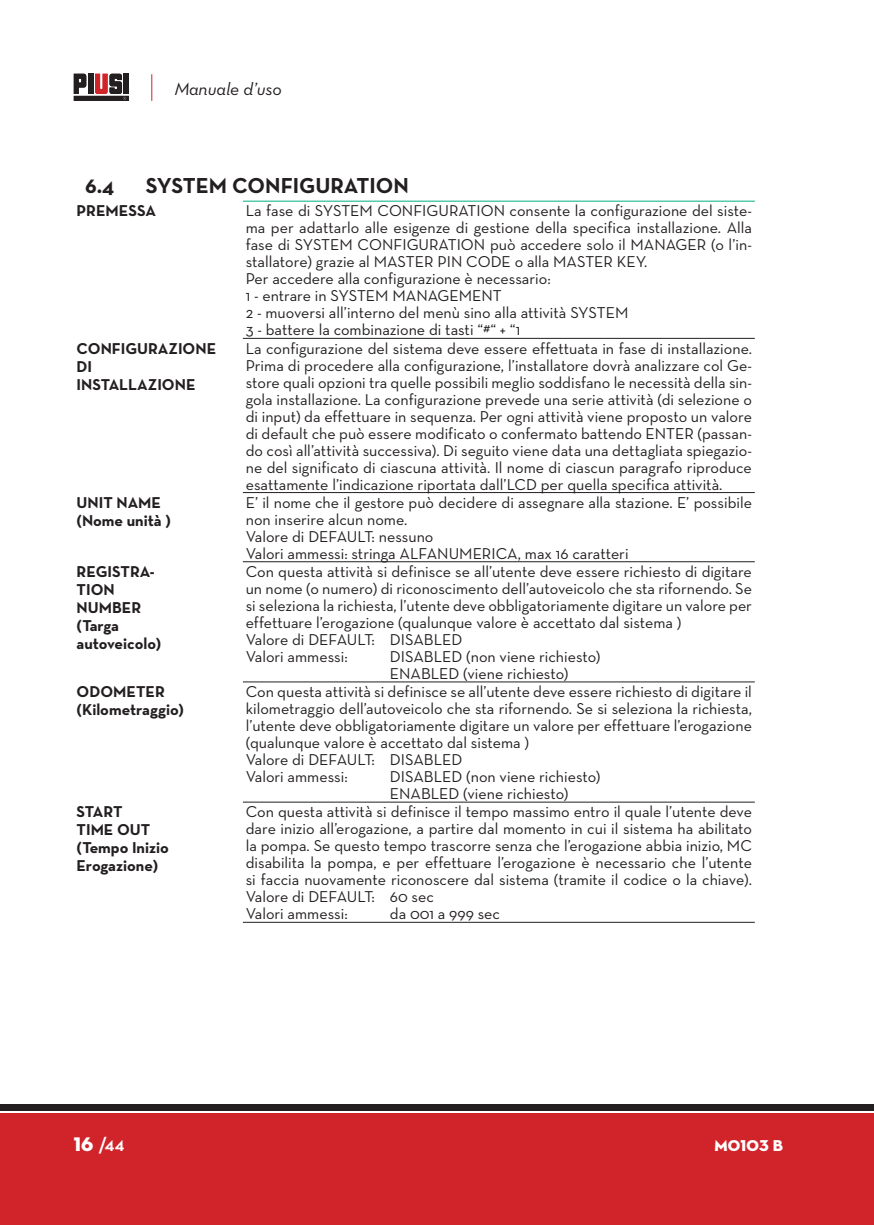
<style>
.page{position:relative;width:874px;height:1225px;background:#fff}
.page>*{position:absolute;margin:0;border:0;box-sizing:border-box;transform-origin:0 0}
.t1{font:700 22px "Neutraface Text";color:#231f20}
.t2{font:700 20px "Neutraface Display";color:#fff}
.t3{font:18px "Neutraface Text Book Italic Alt";color:#231f20}
.t4{font:16px/17px "Neutraface Text";color:#231f20}
.t5{font:700 16px/18px "Neutraface Text";color:#231f20}
.t6{font:16px "Neutraface Display Titling";letter-spacing:.01em;color:#fff}
.s1{font-family:"Neutraface Display Titling";font-weight:400}
</style>
<div class="page">
<div style="left:0;top:1113px;width:873px;height:112px;background:#d1232a"></div>
<div style="left:0;top:1104px;width:873px;height:6px;background:#231f20"></div>
<svg style="left:151px;top:74px;width:1px;height:27px"></svg>
<div style="left:88px;top:74px;width:5px;height:20px;background:#231f20"></div>
<div style="left:124px;top:74px;width:5px;height:20px;background:#231f20"></div>
<svg style="left:74px;top:74px;width:12px;height:20px"></svg>
<div style="left:74px;top:96px;width:55px;height:5px;background:#231f20"></div>
<svg style="left:95px;top:74px;width:31px;height:26px"></svg>
<hr style="left:243px;top:338px;width:511px;height:1px;background:#231f20">
<hr style="left:243px;top:492px;width:511px;height:1px;background:#231f20">
<hr style="left:243px;top:561px;width:511px;height:1px;background:#231f20">
<hr style="left:243px;top:681px;width:511px;height:1px;background:#231f20">
<hr style="left:243px;top:802px;width:511px;height:1px;background:#231f20">
<hr style="left:243px;top:922px;width:511px;height:1px;background:#231f20">
<hr style="left:243px;top:201px;width:511px;height:1px;background:#00af82">
<p class="t3" style="left:174px;top:77px;width:108px">Manuale d’uso</p>
<h1 class="t1" style="left:85px;top:171px;width:31px">6.4</h1>
<h1 class="t1" style="left:146px;top:171px;width:264px">SYSTEM CONFIGURATION</h1>
<p class="t5" style="left:77px;top:202px;width:81px">PREMESSA</p>
<p class="t4" style="left:245px;top:202px;width:507px">La fase di SYSTEM CONFIGURATION consente la configurazione del siste&shy;ma per adattarlo alle esigenze di gestione della specifica installazione. Alla fase di SYSTEM CONFIGURATION può accedere solo il MANAGER (o l’in&shy;stallatore) grazie al MASTER PIN CODE o alla MASTER KEY.<br>Per accedere alla configurazione è necessario:<br>1 - entrare in SYSTEM MANAGEMENT<br>2 - muoversi all’interno del menù sino alla attività SYSTEM<br>3 - battere la combinazione di tasti “#“ + “1</p>
<p class="t5" style="left:77px;top:339px;width:141px">CONFIGURAZIONE<br>DI<br>INSTALLAZIONE</p>
<p class="t4" style="left:245px;top:339px;width:507px;text-align:justify">La configurazione del sistema deve essere effettuata in fase di installazione.<br>Prima di procedere alla configurazione, l’installatore dovrà analizzare col Ge&shy;store quali opzioni tra quelle possibili meglio soddisfano le necessità della sin&shy;gola installazione. La configurazione prevede una serie attività (di selezione o di input) da effettuare in sequenza. Per ogni attività viene proposto un valore di default che può essere modificato o confermato battendo ENTER (passan&shy;do così all’attività successiva). Di seguito viene data una dettagliata spiegazio&shy;ne del significato di ciascuna attività. Il nome di ciascun paragrafo riproduce esattamente l’indicazione riportata dall’LCD per quella specifica attività.</p>
<p class="t5" style="left:77px;top:493px;width:96px">UNIT NAME (Nome unità )</p>
<p class="t4" style="left:245px;top:493px;width:507px">E’ il nome che il gestore può decidere di assegnare alla stazione. E’ possibile non inserire alcun nome.<br>Valore di DEFAULT: nessuno<br>Valori ammessi: stringa ALFANUMERICA, max 16 caratteri</p>
<p class="t5" style="left:77px;top:562px;width:86px">REGISTRA-<br>TION<br>NUMBER (Targa autoveicolo)</p>
<p class="t4" style="left:245px;top:563px;width:507px">Con questa attività si definisce se all’utente deve essere richiesto di digitare un nome (o numero) di riconoscimento dell’autoveicolo che sta rifornendo. Se si seleziona la richiesta, l’utente deve obbligatoriamente digitare un valore per effettuare l’erogazione (qualunque valore è accettato dal sistema )<br>Valore di DEFAULT: DISABLED<br>Valori ammessi:</p>
<p class="t4" style="left:389px;top:647px;width:212px">DISABLED (non viene richiesto)<br>ENABLED (viene richiesto)</p>
<p class="t5" style="left:77px;top:682px;width:109px">ODOMETER (Kilometraggio)</p>
<p class="t4" style="left:245px;top:683px;width:507px">Con questa attività si definisce se all’utente deve essere richiesto di digitare il kilometraggio dell’autoveicolo che sta rifornendo. Se si seleziona la richiesta, l’utente deve obbligatoriamente digitare un valore per effettuare l’erogazione (qualunque valore è accettato dal sistema )<br>Valore di DEFAULT: DISABLED<br>Valori ammessi:</p>
<p class="t4" style="left:389px;top:768px;width:212px">DISABLED (non viene richiesto)<br>ENABLED (viene richiesto)</p>
<p class="t5" style="left:77px;top:802px;width:94px">START<br>TIME OUT (Tempo Inizio<br>Erogazione)</p>
<p class="t4" style="left:245px;top:803px;width:507px">Con questa attività si definisce il tempo massimo entro il quale l’utente deve dare inizio all’erogazione, a partire dal momento in cui il sistema ha abilitato la pompa. Se questo tempo trascorre senza che l’erogazione abbia inizio, MC disabilita la pompa, e per effettuare l’erogazione è necessario che l’utente si faccia nuovamente riconoscere dal sistema (tramite il codice o la chiave).<br>Valore di DEFAULT: 60 sec<br>Valori ammessi:</p>
<p class="t4" style="left:389px;top:905px;width:112px">da 001 a 999 sec</p>
<p class="t2" style="left:74px;top:1133px;width:52px"><span class="s1">16</span> /44</p>
<p class="t6" style="left:714px;top:1135px;width:70px">M0103 B</p>
</div>
